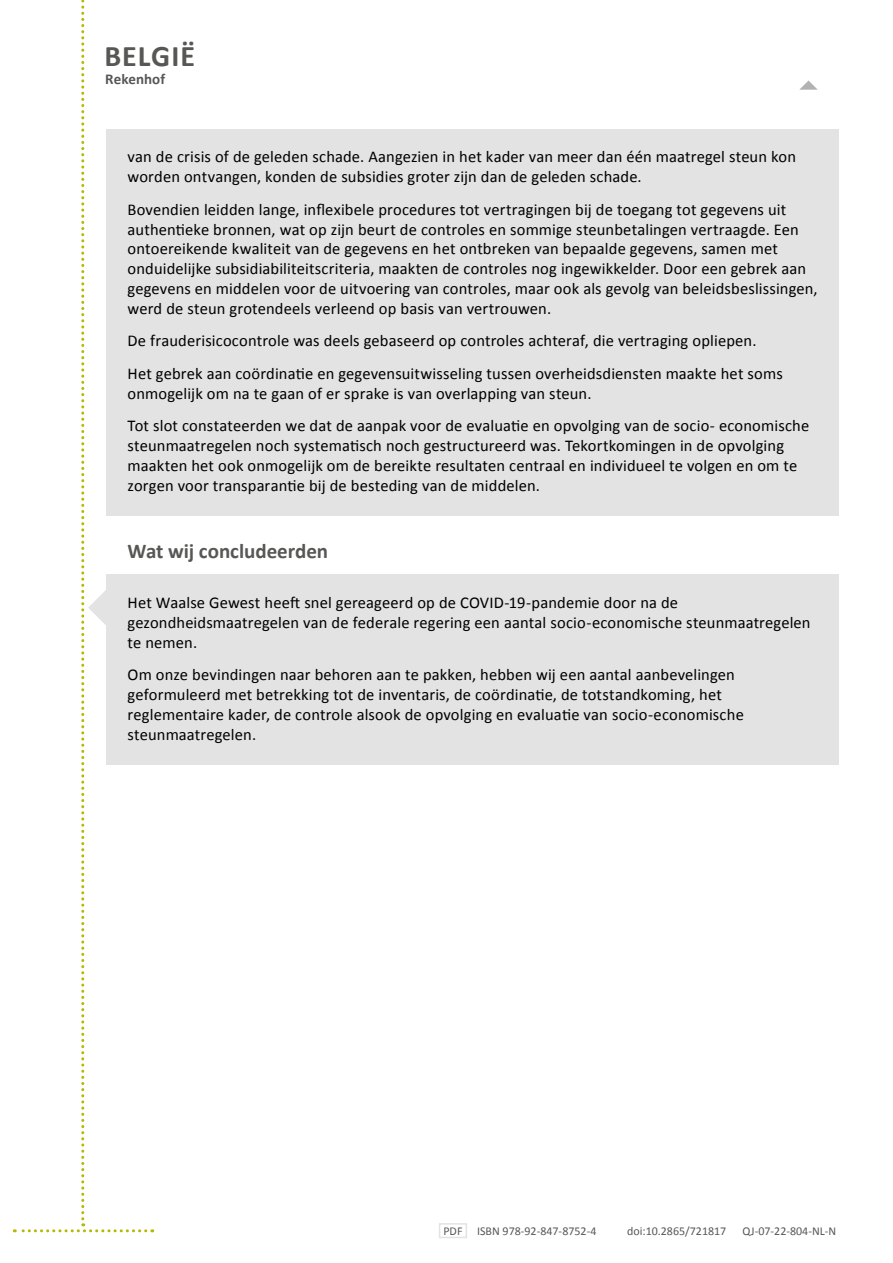
<style>
.page{position:relative;width:893px;height:1263px;background:#fff}
.page>*{position:absolute;margin:0;border:0;box-sizing:border-box;transform-origin:0 0}
.Country-Second{font:700 30px "Calibri";letter-spacing:.035em;color:#575756}
.t1{font:700 21px "Calibri";letter-spacing:-.005em;color:#575756}
.t2{font:16.5px/19.8px "Calibri";letter-spacing:.005em;color:#000}
.SaiName_Second{font:700 15px "Calibri";letter-spacing:.005em;color:#575756}
.Identifiers{font:12px "Calibri";color:#575756}
</style>
<div class="page">
<div style="left:106px;top:129px;width:733px;height:79px;background:#e3e3e3"></div>
<div style="left:106px;top:181px;width:733px;height:158px;background:#e3e3e3"></div>
<div style="left:106px;top:313px;width:733px;height:59px;background:#e3e3e3"></div>
<div style="left:106px;top:345px;width:733px;height:79px;background:#e3e3e3"></div>
<div style="left:106px;top:398px;width:733px;height:118px;background:#e3e3e3"></div>
<div style="left:106px;top:574px;width:733px;height:99px;background:#e3e3e3"></div>
<div style="left:106px;top:646px;width:733px;height:119px;background:#e3e3e3"></div>
<svg style="left:14px;top:0;width:132px;height:1232px"></svg>
<svg style="left:799px;top:80px;width:19px;height:10px"></svg>
<div style="left:439px;top:1223px;width:28px;height:15px;border:2px solid #e3e3e3"></div>
<p class="Country-Second" style="left:104px;top:38px;width:92px">BELGIË</p>
<p class="SaiName_Second" style="left:105px;top:70px;width:61px">Rekenhof</p>
<p class="t2" style="left:128px;top:146px;width:670px">van de crisis of de geleden schade. Aangezien in het kader van meer dan één maatregel steun kon worden ontvangen, konden de subsidies groter zijn dan de geleden schade.</p>
<p class="t2" style="left:128px;top:199px;width:692px">Bovendien leidden lange, inflexibele procedures tot vertragingen bij de toegang tot gegevens uit authentieke bronnen, wat op zijn beurt de controles en sommige steunbetalingen vertraagde. Een ontoereikende kwaliteit van de gegevens en het ontbreken van bepaalde gegevens, samen met onduidelijke subsidiabiliteitscriteria, maakten de controles nog ingewikkelder. Door een gebrek aan gegevens en middelen voor de uitvoering van controles, maar ook als gevolg van beleidsbeslissingen, werd de steun grotendeels verleend op basis van vertrouwen.</p>
<p class="t2" style="left:128px;top:330px;width:630px">De frauderisicocontrole was deels gebaseerd op controles achteraf, die vertraging opliepen.</p>
<p class="t2" style="left:128px;top:363px;width:657px">Het gebrek aan coördinatie en gegevensuitwisseling tussen overheidsdiensten maakte het soms onmogelijk om na te gaan of er sprake is van overlapping van steun.</p>
<p class="t2" style="left:128px;top:415px;width:683px">Tot slot constateerden we dat de aanpak voor de evaluatie en opvolging van de socio- economische steunmaatregelen noch systematisch noch gestructureerd was. Tekortkomingen in de opvolging maakten het ook onmogelijk om de bereikte resultaten centraal en individueel te volgen en om te zorgen voor transparantie bij de besteding van de middelen.</p>
<h2 class="t1" style="left:128px;top:538px;width:202px">Wat wij concludeerden</h2>
<p class="t2" style="left:128px;top:592px;width:685px">Het Waalse Gewest heeft snel gereageerd op de COVID-19-pandemie door na de gezondheidsmaatregelen van de federale regering een aantal socio-economische steunmaatregelen te nemen.</p>
<p class="t2" style="left:128px;top:664px;width:618px">Om onze bevindingen naar behoren aan te pakken, hebben wij een aantal aanbevelingen geformuleerd met betrekking tot de inventaris, de coördinatie, de totstandkoming, het reglementaire kader, de controle alsook de opvolging en evaluatie van socio-economische steunmaatregelen.</p>
<p class="Identifiers" style="left:443px;top:1224px;width:21px">PDF</p>
<p class="Identifiers" style="left:477px;top:1224px;width:121px">ISBN 978-92-847-8752-4</p>
<p class="Identifiers" style="left:627px;top:1224px;width:101px">doi:10.2865/721817</p>
<p class="Identifiers" style="left:743px;top:1224px;width:95px">QJ-07-22-804-NL-N</p>
</div>
